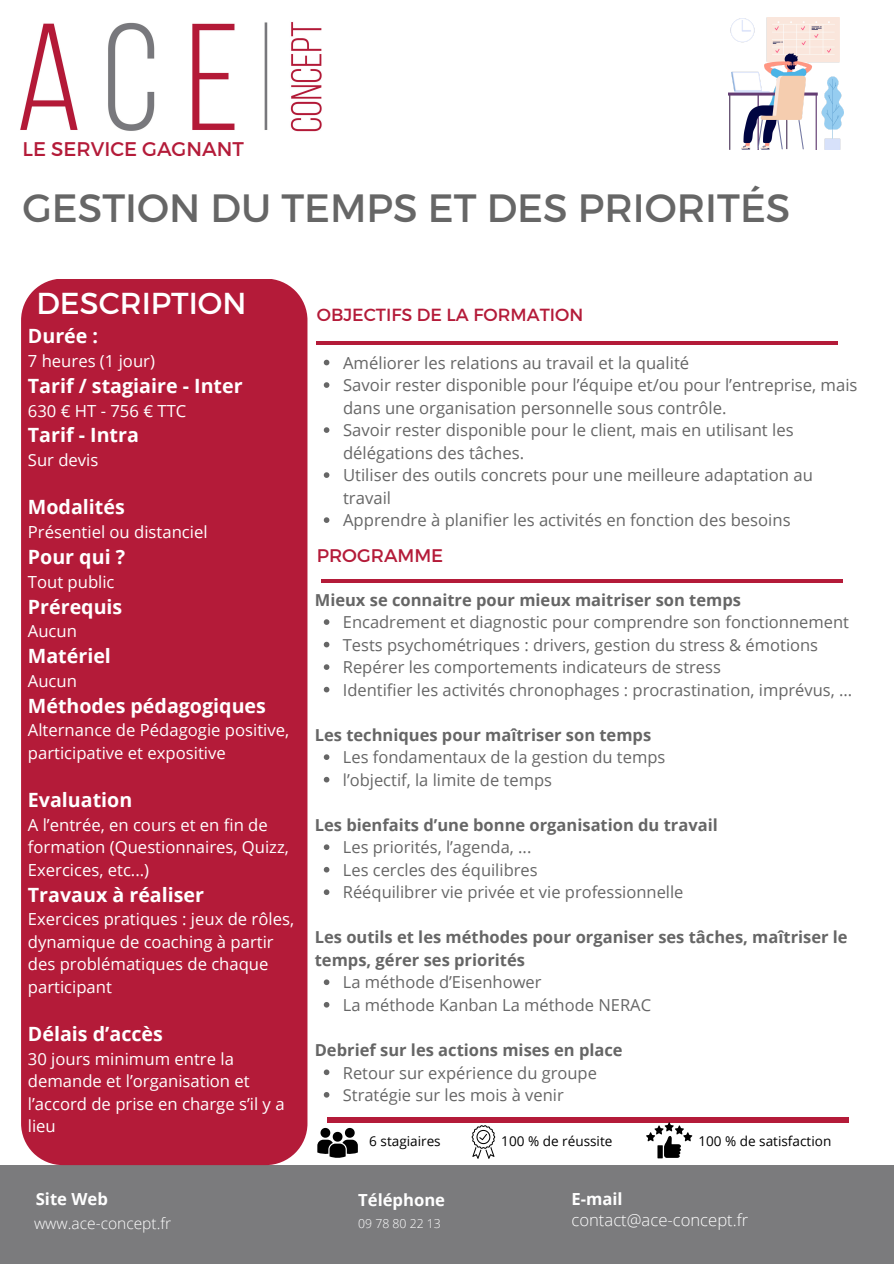
<style>
.page{position:relative;width:894px;height:1264px;background:#fff}
.page>*{position:absolute;margin:0;border:0;box-sizing:border-box;transform-origin:0 0}
.t1{font:39.45px "Montserrat";color:#666}
.t2{font:30.3px "Montserrat";color:#fff}
.t3{font:19.8px "Montserrat";color:#b41b39}
.t4{font:700 19.65px "Open Sans";color:#fff}
.t5{font:18.3px "Montserrat";color:#b41b39}
.t6{font:17.55px "Montserrat";color:#b41b39}
.t7{font:16.65px/22.5px "Open Sans";color:#fff}
.t8{font:16.65px/22.5px "Open Sans";color:#666}
.t9{font:700 16.65px "Open Sans";color:#fff}
.t10{font:300 16.65px "Open Sans";color:#fff}
.t11{font:16.5px "Open Sans";color:#666}
.t12{font:700 16.5px/22.5px "Open Sans";color:#666}
.t13{font:300 15.6px "Open Sans";color:#fff}
.t14{font:13.5px "Open Sans";color:#000}
.t15{font:300 12.3px "Open Sans";color:#fff}
</style>
<div class="page">
<div style="left:0;top:1165px;width:893px;height:98px;background:#7b7b7d"></div>
<hr style="left:317px;top:341px;width:520px;height:4px;background:#b41b39">
<hr style="left:321px;top:579px;width:521px;height:4px;background:#b41b39">
<div style="left:327px;top:1117px;width:521px;height:6px;background:#b41b39"></div>
<img style="left:20px;top:22px;width:302px;height:110px">
<div style="left:21px;top:279px;width:286px;height:886px;background:#b41b39"></div>
<img style="left:728px;top:18px;width:114px;height:131px">
<svg style="left:324px;top:360px;width:5px;height:5px"></svg>
<svg style="left:324px;top:382px;width:5px;height:6px"></svg>
<svg style="left:324px;top:427px;width:5px;height:6px"></svg>
<svg style="left:324px;top:472px;width:5px;height:6px"></svg>
<svg style="left:324px;top:517px;width:5px;height:6px"></svg>
<svg style="left:324px;top:619px;width:5px;height:6px"></svg>
<svg style="left:324px;top:641px;width:5px;height:6px"></svg>
<svg style="left:324px;top:664px;width:5px;height:6px"></svg>
<svg style="left:324px;top:686px;width:5px;height:6px"></svg>
<svg style="left:324px;top:754px;width:5px;height:6px"></svg>
<svg style="left:324px;top:776px;width:5px;height:6px"></svg>
<svg style="left:324px;top:844px;width:5px;height:6px"></svg>
<svg style="left:324px;top:866px;width:5px;height:6px"></svg>
<svg style="left:324px;top:889px;width:5px;height:6px"></svg>
<svg style="left:324px;top:979px;width:5px;height:6px"></svg>
<svg style="left:324px;top:1002px;width:5px;height:5px"></svg>
<svg style="left:324px;top:1069px;width:5px;height:6px"></svg>
<svg style="left:324px;top:1092px;width:5px;height:5px"></svg>
<svg style="left:317px;top:1127px;width:41px;height:31px"></svg>
<svg style="left:471px;top:1125px;width:24px;height:33px"></svg>
<svg style="left:646px;top:1122px;width:46px;height:36px"></svg>
<p class="t3" style="left:22px;top:136px;width:223px">LE SERVICE GAGNANT</p>
<p class="t1" style="left:22px;top:182px;width:769px">GESTION DU TEMPS ET DES PRIORITÉS</p>
<p class="t2" style="left:36px;top:283px;width:211px">DESCRIPTION</p>
<p class="t4" style="left:28px;top:322px;width:72px">Durée :</p>
<p class="t7" style="left:28px;top:349px;width:128px">7 heures (1 jour)</p>
<p class="t4" style="left:28px;top:372px;width:216px">Tarif / stagiaire - Inter</p>
<p class="t7" style="left:28px;top:399px;width:160px">630 € HT - 756 € TTC</p>
<p class="t4" style="left:28px;top:421px;width:112px">Tarif - Intra</p>
<p class="t7" style="left:28px;top:448px;width:72px">Sur devis</p>
<h6 class="t4" style="left:28px;top:493px;width:98px">Modalités</h6>
<p class="t7" style="left:28px;top:520px;width:181px">Présentiel ou distanciel</p>
<p class="t4" style="left:28px;top:543px;width:99px">Pour qui ?</p>
<p class="t7" style="left:28px;top:570px;width:88px">Tout public</p>
<h6 class="t4" style="left:28px;top:592px;width:96px">Prérequis</h6>
<p class="t7" style="left:28px;top:619px;width:51px">Aucun</p>
<p class="t4" style="left:28px;top:642px;width:84px">Matériel</p>
<h6 class="t7" style="left:28px;top:669px;width:51px">Aucun</h6>
<p class="t4" style="left:28px;top:691px;width:239px">Méthodes pédagogiques</p>
<p class="t7" style="left:28px;top:718px;width:263px">Alternance de Pédagogie positive, participative et expositive</p>
<p class="t4" style="left:28px;top:786px;width:106px">Evaluation</p>
<p class="t7" style="left:28px;top:813px;width:262px">A l’entrée, en cours et en fin de formation (Questionnaires, Quizz,<br>Exercices, etc...)</p>
<p class="t4" style="left:28px;top:880px;width:178px">Travaux à réaliser</p>
<p class="t7" style="left:28px;top:907px;width:267px">Exercices pratiques : jeux de rôles, dynamique de coaching à partir des problématiques de chaque participant</p>
<p class="t4" style="left:28px;top:1020px;width:136px">Délais d’accès</p>
<p class="t7" style="left:28px;top:1047px;width:258px">30 jours minimum entre la demande et l’organisation et l’accord de prise en charge s’il y a lieu</p>
<p class="t9" style="left:36px;top:1187px;width:74px">Site Web</p>
<p class="t13" style="left:34px;top:1212px;width:138px">www.ace-concept.fr</p>
<p class="t6" style="left:317px;top:303px;width:268px">OBJECTIFS DE LA FORMATION</p>
<h1 class="t8" style="left:343px;top:351px;width:347px">Améliorer les relations au travail et la qualité</h1>
<h2 class="t8" style="left:343px;top:373px;width:516px">Savoir rester disponible pour l’équipe et/ou pour l’entreprise, mais dans une organisation personnelle sous contrôle.</h2>
<h4 class="t8" style="left:343px;top:418px;width:452px">Savoir rester disponible pour le client, mais en utilisant les délégations des tâches.</h4>
<p class="t8" style="left:343px;top:463px;width:471px">Utiliser des outils concrets pour une meilleure adaptation au travail</p>
<p class="t8" style="left:343px;top:508px;width:449px">Apprendre à planifier les activités en fonction des besoins</p>
<p class="t5" style="left:317px;top:543px;width:128px">PROGRAMME</p>
<p class="t12" style="left:315px;top:588px;width:427px">Mieux se connaitre pour mieux maitriser son temps</p>
<p class="t11" style="left:343px;top:610px;width:507px">Encadrement et diagnostic pour comprendre son fonctionnement</p>
<p class="t11" style="left:343px;top:633px;width:476px">Tests psychométriques : drivers, gestion du stress &amp; émotions</p>
<p class="t11" style="left:343px;top:655px;width:379px">Repérer les comportements indicateurs de stress</p>
<p class="t11" style="left:343px;top:678px;width:510px">Identifier les activités chronophages : procrastination, imprévus, ...</p>
<h5 class="t12" style="left:315px;top:723px;width:338px">Les techniques pour maîtriser son temps</h5>
<p class="t11" style="left:343px;top:745px;width:324px">Les fondamentaux de la gestion du temps</p>
<p class="t11" style="left:343px;top:768px;width:211px">l’objectif, la limite de temps</p>
<p class="t12" style="left:315px;top:813px;width:404px">Les bienfaits d’une bonne organisation du travail</p>
<p class="t11" style="left:343px;top:835px;width:190px">Les priorités, l’agenda, ...</p>
<p class="t11" style="left:343px;top:858px;width:196px">Les cercles des équilibres</p>
<h3 class="t11" style="left:343px;top:880px;width:342px">Rééquilibrer vie privée et vie professionnelle</h3>
<h6 class="t12" style="left:315px;top:925px;width:534px">Les outils et les méthodes pour organiser ses tâches, maîtriser le temps, gérer ses priorités</h6>
<p class="t11" style="left:343px;top:970px;width:200px">La méthode d’Eisenhower</p>
<p class="t11" style="left:343px;top:993px;width:309px">La méthode Kanban La méthode NERAC</p>
<p class="t12" style="left:315px;top:1038px;width:309px">Debrief sur les actions mises en place</p>
<p class="t11" style="left:343px;top:1060px;width:255px">Retour sur expérience du groupe</p>
<h6 class="t11" style="left:343px;top:1083px;width:222px">Stratégie sur les mois à venir</h6>
<p class="t14" style="left:369px;top:1131px;width:73px">6 stagiaires</p>
<h6 class="t14" style="left:501px;top:1131px;width:113px">100 % de réussite</h6>
<p class="t14" style="left:698px;top:1131px;width:134px">100 % de satisfaction</p>
<p class="t9" style="left:358px;top:1188px;width:88px">Téléphone</p>
<p class="t15" style="left:358px;top:1214px;width:84px">09 78 80 22 13</p>
<p class="t9" style="left:571px;top:1187px;width:53px">E-mail</p>
<p class="t10" style="left:571px;top:1208px;width:178px">contact@ace-concept.fr</p>
</div>
